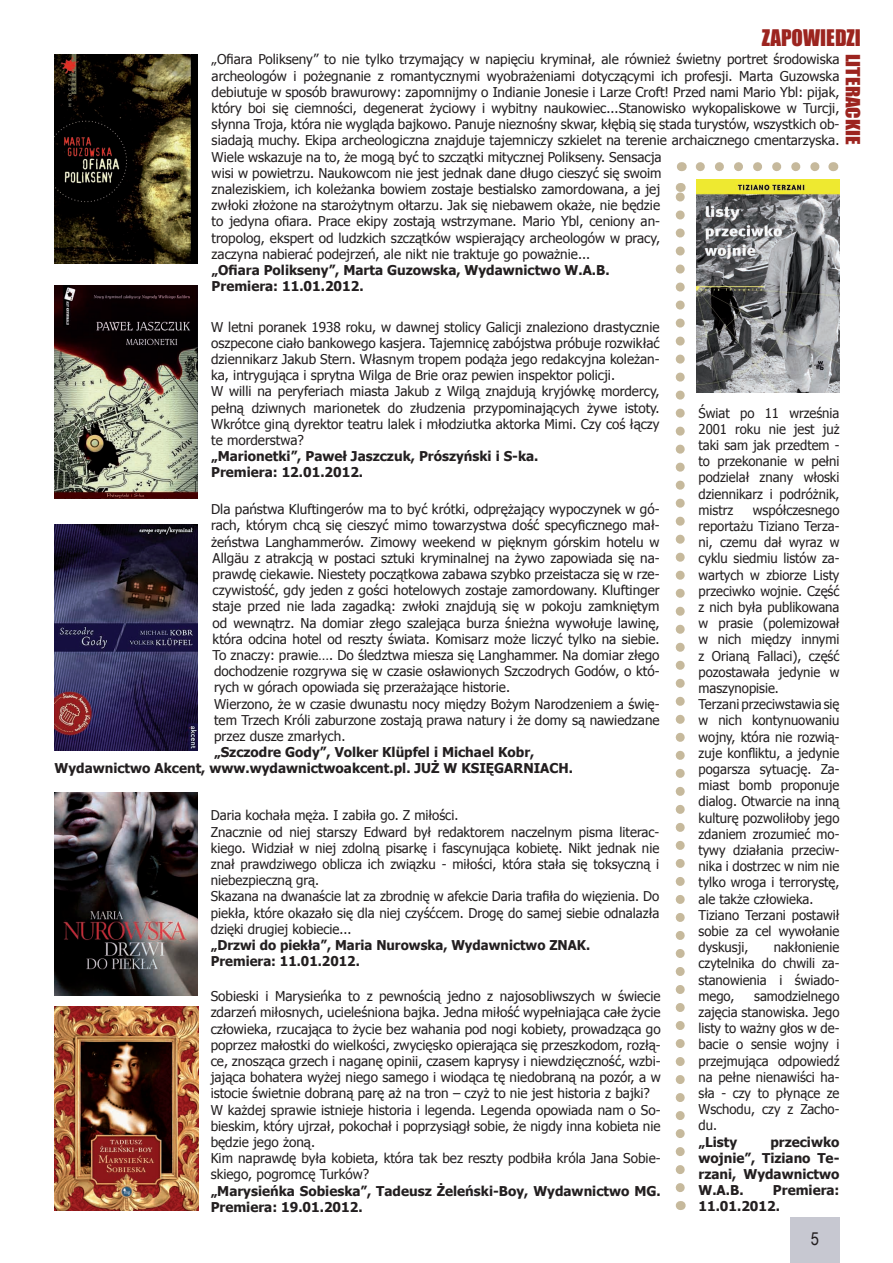
<style>
.page{position:relative;width:893px;height:1263px;background:#fff}
.page>*{position:absolute;margin:0;border:0;box-sizing:border-box;transform-origin:0 0}
.t1{font:21px "Impact";color:#9c241f}
.t2{font:18px "Impact";color:#9c241f;scale:1.15 1}
.t3{font:18px "Arial Narrow";color:#231f20}
.t4{font:13.5px/16.2px "Tahoma";color:#231f20}
.t5{font:700 13.5px/16.2px "Tahoma";color:#231f20}
</style>
<div class="page">
<img style="left:697px;top:180px;width:143px;height:212px">
<div style="left:790px;top:1217px;width:50px;height:46px;background:#c7c8d1"></div>
<img style="left:55px;top:524px;width:142px;height:226px">
<img style="left:55px;top:792px;width:142px;height:203px">
<img style="left:55px;top:54px;width:142px;height:210px">
<svg style="left:676px;top:183px;width:9px;height:1005px"></svg>
<img style="left:55px;top:286px;width:142px;height:213px">
<img style="left:55px;top:1007px;width:143px;height:203px">
<svg style="left:700px;top:162px;width:120px;height:9px"></svg>
<h1 class="t1" style="left:762px;top:21px;width:101px">ZAPOWIEDZI</h1>
<h2 class="t2" style="left:867px;top:54px;width:80px;rotate:90deg">LITERACKIE</h2>
<p class="t4" style="left:212px;top:51px;width:629px">„Ofiara Polikseny” to nie tylko trzymający w napięciu kryminał, ale również świetny portret środowiska archeologów i pożegnanie z romantycznymi wyobrażeniami dotyczącymi ich profesji. Marta Guzowska debiutuje w sposób brawurowy: zapomnijmy o Indianie Jonesie i Larze Croft! Przed nami Mario Ybl: pijak, który boi się ciemności, degenerat życiowy i wybitny naukowiec...Stanowisko wykopaliskowe w Turcji, słynna Troja, która nie wygląda bajkowo. Panuje nieznośny skwar, kłębią się stada turystów, wszystkich ob&shy;siadają muchy. Ekipa archeologiczna znajduje tajemniczy szkielet na terenie archaicznego cmentarzyska.<br>Wiele wskazuje na to, że mogą być to szczątki mitycznej Polikseny. Sensacja<br>wisi w powietrzu. Naukowcom nie jest jednak dane długo cieszyć się swoim<br>znaleziskiem, ich koleżanka bowiem zostaje bestialsko zamordowana, a jej<br>zwłoki złożone na starożytnym ołtarzu. Jak się niebawem okaże, nie będzie<br>to jedyna ofiara. Prace ekipy zostają wstrzymane. Mario Ybl, ceniony an-<br>tropolog, ekspert od ludzkich szczątków wspierający archeologów w pracy,<br>zaczyna nabierać podejrzeń, ale nikt nie traktuje go poważnie...</p>
<p class="t5" style="left:212px;top:261px;width:400px">„Ofiara Polikseny”, Marta Guzowska, Wydawnictwo W.A.B.<br>Premiera: 11.01.2012.</p>
<p class="t4" style="left:211px;top:318px;width:450px">W letni poranek 1938 roku, w dawnej stolicy Galicji znaleziono drastycznie oszpecone ciało bankowego kasjera. Tajemnicę zabójstwa próbuje rozwikłać dziennikarz Jakub Stern. Własnym tropem podąża jego redakcyjna koleżan&shy;ka, intrygująca i sprytna Wilga de Brie oraz pewien inspektor policji.<br>W willi na peryferiach miasta Jakub z Wilgą znajdują kryjówkę mordercy, pełną dziwnych marionetek do złudzenia przypominających żywe istoty.<br>Wkrótce giną dyrektor teatru lalek i młodziutka aktorka Mimi. Czy coś łączy te morderstwa?</p>
<p class="t5" style="left:211px;top:447px;width:329px">„Marionetki”, Paweł Jaszczuk, Prószyński i S-ka.<br>Premiera: 12.01.2012.</p>
<p class="t4" style="left:211px;top:500px;width:450px">Dla państwa Kluftingerów ma to być krótki, odprężający wypoczynek w gó&shy;rach, którym chcą się cieszyć mimo towarzystwa dość specyficznego mał&shy;żeństwa Langhammerów. Zimowy weekend w pięknym górskim hotelu w Allgäu z atrakcją w postaci sztuki kryminalnej na żywo zapowiada się na&shy;prawdę ciekawie. Niestety początkowa zabawa szybko przeistacza się w rze&shy;czywistość, gdy jeden z gości hotelowych zostaje zamordowany. Kluftinger staje przed nie lada zagadką: zwłoki znajdują się w pokoju zamkniętym od wewnątrz. Na domiar złego szalejąca burza śnieżna wywołuje lawinę, która odcina hotel od reszty świata. Komisarz może liczyć tylko na siebie.<br>To znaczy: prawie…. Do śledztwa miesza się Langhammer. Na domiar złego dochodzenie rozgrywa się w czasie osławionych Szczodrych Godów, o któ&shy;rych w górach opowiada się przerażające historie.<br>Wierzono, że w czasie dwunastu nocy między Bożym Narodzeniem a świę&shy;tem Trzech Króli zaburzone zostają prawa natury i że domy są nawiedzane przez dusze zmarłych.</p>
<p class="t5" style="left:55px;top:743px;width:520px;text-indent:160px">„Szczodre Gody”, Volker Klüpfel i Michael Kobr,<br>Wydawnictwo Akcent, www.wydawnictwoakcent.pl. JUŻ W KSIĘGARNIACH.</p>
<p class="t4" style="left:211px;top:807px;width:450px">Daria kochała męża. I zabiła go. Z miłości.<br>Znacznie od niej starszy Edward był redaktorem naczelnym pisma literac&shy;kiego. Widział w niej zdolną pisarkę i fascynująca kobietę. Nikt jednak nie znał prawdziwego oblicza ich związku - miłości, która stała się toksyczną i niebezpieczną grą.<br>Skazana na dwanaście lat za zbrodnię w afekcie Daria trafiła do więzienia. Do piekła, które okazało się dla niej czyśćcem. Drogę do samej siebie odnalazła dzięki drugiej kobiecie...</p>
<p class="t5" style="left:211px;top:936px;width:381px">„Drzwi do piekła”, Maria Nurowska, Wydawnictwo ZNAK.<br>Premiera: 11.01.2012.</p>
<p class="t4" style="left:211px;top:987px;width:451px">Sobieski i Marysieńka to z pewnością jedno z najosobliwszych w świecie zdarzeń miłosnych, ucieleśniona bajka. Jedna miłość wypełniająca całe życie człowieka, rzucająca to życie bez wahania pod nogi kobiety, prowadząca go poprzez małostki do wielkości, zwycięsko opierająca się przeszkodom, rozłą&shy;ce, znosząca grzech i naganę opinii, czasem kaprysy i niewdzięczność, wzbi&shy;jająca bohatera wyżej niego samego i wiodąca tę niedobraną na pozór, a w istocie świetnie dobraną parę aż na tron – czyż to nie jest historia z bajki?<br>W każdej sprawie istnieje historia i legenda. Legenda opowiada nam o So&shy;bieskim, który ujrzał, pokochał i poprzysiągł sobie, że nigdy inna kobieta nie będzie jego żoną.<br>Kim naprawdę była kobieta, która tak bez reszty podbiła króla Jana Sobie&shy;skiego, pogromcę Turków?</p>
<p class="t5" style="left:211px;top:1182px;width:452px">„Marysieńka Sobieska”, Tadeusz Żeleński-Boy, Wydawnictwo MG.<br>Premiera: 19.01.2012.</p>
<p class="t4" style="left:698px;top:404px;width:142px;text-align:justify">Świat po 11 września 2001 roku nie jest już taki sam jak przedtem - to przekonanie w pełni podzielał znany włoski dziennikarz i podróżnik, mistrz</p>
<p class="t4" style="left:698px;top:501px;width:142px;text-indent:54px">współczesnego reportażu Tiziano Terza&shy;ni, czemu dał wyraz w cyklu siedmiu listów za&shy;wartych w zbiorze Listy przeciwko wojnie. Część z nich była publikowana w prasie (polemizował w nich między innymi z Orianą Fallaci), część pozostawała jedynie w maszynopisie.<br>Terzani przeciwstawia się w nich kontynuowaniu wojny, która nie rozwią&shy;zuje konfliktu, a jedynie pogarsza sytuację. Za&shy;miast bomb proponuje dialog. Otwarcie na inną kulturę pozwoliłoby jego zdaniem zrozumieć mo&shy;tywy działania przeciw&shy;nika i dostrzec w nim nie tylko wroga i terrorystę, ale także człowieka.<br>Tiziano Terzani postawił sobie za cel wywołanie dyskusji,</p>
<p class="t4" style="left:698px;top:938px;width:142px;text-align:justify;text-indent:75px">nakłonienie czytelnika do chwili za&shy;stanowienia i świado&shy;mego,</p>
<p class="t4" style="left:698px;top:987px;width:142px;text-align:justify;text-indent:56px">samodzielnego zajęcia stanowiska. Jego listy to ważny głos w de&shy;bacie o sensie wojny i przejmująca odpowiedź na pełne nienawiści ha&shy;sła - czy to płynące ze Wschodu, czy z Zacho&shy;du.</p>
<p class="t5" style="left:698px;top:1133px;width:40px">„Listy</p>
<p class="t5" style="left:698px;top:1133px;width:142px;text-align:justify;text-indent:72px">przeciwko wojnie”, Tiziano Te&shy;rzani, Wydawnictwo W.A.B.</p>
<p class="t5" style="left:698px;top:1181px;width:142px;text-indent:74px">Premiera:<br>11.01.2012.</p>
<h2 class="t3" style="left:811px;top:1225px;width:10px">5</h2>
</div>
